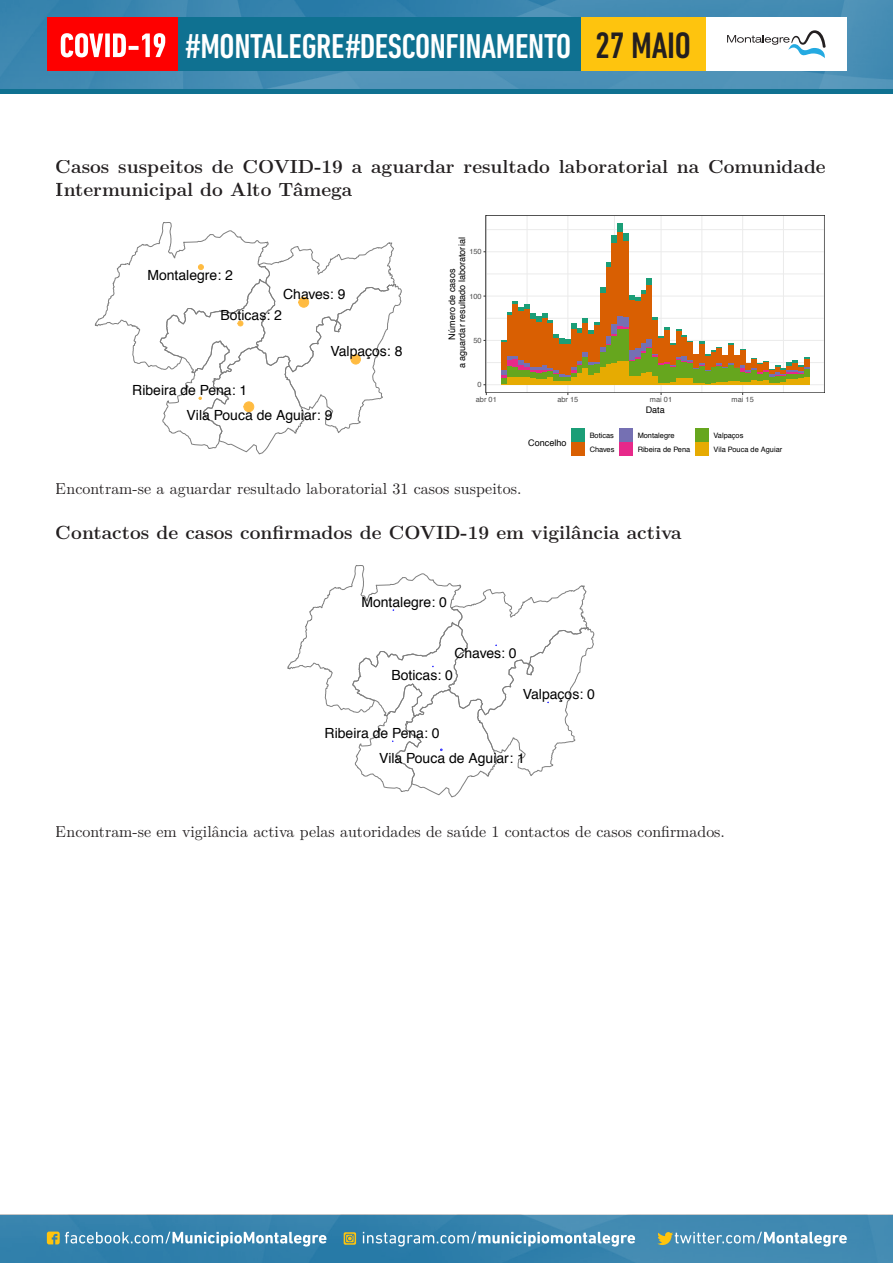
<style>
.page{position:relative;width:893px;height:1263px;background:#fff}
.page>*{position:absolute;margin:0;border:0;box-sizing:border-box;transform-origin:0 0}
.t1{font:500 condensed 35.1px "DIN Next LT Pro";letter-spacing:-.01em;color:#fff}
.t2{font:700 19.05px/22.4px "LM Roman 12";color:#231f20}
.t3{font:15.9px "LM Roman 10";color:#231f20}
.t4{font:13.95px "Helvetica";color:#000}
.t5{font:9px/9.8px "Helvetica";color:#000;text-align:center}
.t6{font:7.35px/14.2px "Helvetica";color:#000}
.t7{font:7.35px "Helvetica";color:#4d4d4d}
.s1{font-size:37.5px;color:#231f20}
</style>
<div class="page">
<img style="left:0;top:1215px;width:893px;height:48px">
<svg style="left:47px;top:1231px;width:800px;height:15px"></svg>
<div style="left:0;top:0;width:893px;height:94px;background:#0f7191"></div>
<img style="left:0;top:0;width:893px;height:89px">
<div style="left:47px;top:18px;width:131px;height:53px;background:#fe0000"></div>
<div style="left:706px;top:18px;width:141px;height:53px;background:#fff"></div>
<svg style="left:727px;top:30px;width:99px;height:28px"></svg>
<div style="left:580px;top:18px;width:126px;height:53px;background:#fec40e"></div>
<svg style="left:61px;top:33px;width:104px;height:24px"></svg>
<div style="left:178px;top:18px;width:403px;height:53px;background:#0f7191"></div>
<svg style="left:94px;top:222px;width:308px;height:233px"></svg>
<div style="left:351px;top:354px;width:10px;height:10px;background:#ffbb41;border:1px solid #ffa500;border-radius:50%"></div>
<div style="left:244px;top:402px;width:10px;height:10px;background:#ffbb41;border:1px solid #ffa500;border-radius:50%"></div>
<hr style="left:486px;top:362px;width:339px;height:1px;background:#ebebeb">
<hr style="left:486px;top:318px;width:339px;height:1px;background:#ebebeb">
<hr style="left:486px;top:274px;width:339px;height:1px;background:#ebebeb">
<hr style="left:486px;top:229px;width:339px;height:1px;background:#ebebeb">
<hr style="left:527px;top:215px;width:1px;height:178px;background:#ebebeb">
<hr style="left:614px;top:215px;width:1px;height:178px;background:#ebebeb">
<hr style="left:702px;top:215px;width:1px;height:178px;background:#ebebeb">
<hr style="left:783px;top:215px;width:1px;height:178px;background:#ebebeb">
<hr style="left:486px;top:384px;width:339px;height:1px;background:#ebebeb">
<hr style="left:486px;top:340px;width:339px;height:1px;background:#ebebeb">
<hr style="left:486px;top:296px;width:339px;height:1px;background:#ebebeb">
<hr style="left:486px;top:251px;width:339px;height:1px;background:#ebebeb">
<hr style="left:567px;top:215px;width:1px;height:178px;background:#ebebeb">
<hr style="left:661px;top:215px;width:1px;height:178px;background:#ebebeb">
<hr style="left:742px;top:215px;width:1px;height:178px;background:#ebebeb">
<svg style="left:606px;top:262px;width:5px;height:6px"></svg>
<div style="left:606px;top:268px;width:5px;height:68px;background:#d95f02"></div>
<svg style="left:612px;top:236px;width:5px;height:7px"></svg>
<div style="left:612px;top:243px;width:5px;height:81px;background:#d95f02"></div>
<div style="left:618px;top:223px;width:5px;height:9px;background:#1b9e77"></div>
<div style="left:618px;top:232px;width:5px;height:84px;background:#d95f02"></div>
<div style="left:623px;top:233px;width:6px;height:8px;background:#1b9e77"></div>
<div style="left:623px;top:241px;width:6px;height:76px;background:#d95f02"></div>
<svg style="left:501px;top:278px;width:308px;height:107px"></svg>
<div style="left:804px;top:377px;width:5px;height:8px;background:#e6ab02"></div>
<div style="left:486px;top:215px;width:339px;height:178px;border:1px solid #333"></div>
<div style="left:571px;top:428px;width:14px;height:14px;background:#1b9e77"></div>
<div style="left:571px;top:442px;width:14px;height:14px;background:#d95f02"></div>
<div style="left:619px;top:428px;width:14px;height:14px;background:#7570b3"></div>
<div style="left:619px;top:442px;width:14px;height:14px;background:#e7298a"></div>
<div style="left:695px;top:428px;width:14px;height:14px;background:#66a61e"></div>
<div style="left:695px;top:442px;width:14px;height:14px;background:#e6ab02"></div>
<svg style="left:287px;top:565px;width:308px;height:233px"></svg>
<h1 class="t1" style="left:184px;top:26px;width:508px">#MONTALEGRE#DESCONFINAMENTO <span class="s1">27 MAIO</span></h1>
<p class="t2" style="left:56px;top:154px;width:771px">Casos suspeitos de COVID-19 a aguardar resultado laboratorial na Comunidade<br>Intermunicipal do Alto Tâmega</p>
<p class="t4" style="left:147px;top:265px;width:87px">Montalegre: 2</p>
<p class="t4" style="left:283px;top:284px;width:64px">Chaves: 9</p>
<p class="t4" style="left:220px;top:305px;width:63px">Boticas: 2</p>
<p class="t4" style="left:132px;top:380px;width:116px">Ribeira de Pena: 1</p>
<p class="t4" style="left:330px;top:341px;width:74px">Valpaços: 8</p>
<p class="t4" style="left:187px;top:404px;width:147px">Vila Pouca de Aguiar: 9</p>
<p class="t5" style="left:448px;top:368px;width:132px;rotate:-90deg">Número de casos<br>a aguardar resultado laboratorial</p>
<p class="t7" style="left:469px;top:246px;width:14px">150</p>
<p class="t7" style="left:469px;top:290px;width:14px">100</p>
<p class="t7" style="left:473px;top:335px;width:10px">50</p>
<p class="t7" style="left:478px;top:379px;width:6px">0</p>
<p class="t7" style="left:476px;top:394px;width:22px">abr 01</p>
<p class="t7" style="left:557px;top:394px;width:22px">abr 15</p>
<p class="t7" style="left:650px;top:394px;width:24px">mai 01</p>
<p class="t7" style="left:731px;top:394px;width:24px">mai 15</p>
<p class="t5" style="left:646px;top:405px;width:21px">Data</p>
<p class="t5" style="left:528px;top:438px;width:40px">Concelho</p>
<p class="t6" style="left:590px;top:428px;width:26px">Boticas<br>Chaves</p>
<p class="t6" style="left:638px;top:428px;width:54px">Montalegre<br>Ribeira de Pena</p>
<p class="t6" style="left:713px;top:428px;width:70px">Valpaços<br>Vila Pouca de Aguiar</p>
<p class="t3" style="left:56px;top:476px;width:467px">Encontram-se a aguardar resultado laboratorial 31 casos suspeitos.</p>
<p class="t2" style="left:56px;top:519px;width:627px">Contactos de casos confirmados de COVID-19 em vigilância activa</p>
<p class="t4" style="left:361px;top:591px;width:87px">Montalegre: 0</p>
<p class="t4" style="left:454px;top:643px;width:64px">Chaves: 0</p>
<p class="t4" style="left:392px;top:664px;width:63px">Boticas: 0</p>
<p class="t4" style="left:325px;top:723px;width:116px">Ribeira de Pena: 0</p>
<p class="t4" style="left:523px;top:684px;width:74px">Valpaços: 0</p>
<p class="t4" style="left:379px;top:747px;width:147px">Vila Pouca de Aguiar: 1</p>
<p class="t3" style="left:56px;top:819px;width:671px">Encontram-se em vigilância activa pelas autoridades de saúde 1 contactos de casos confirmados.</p>
</div>
